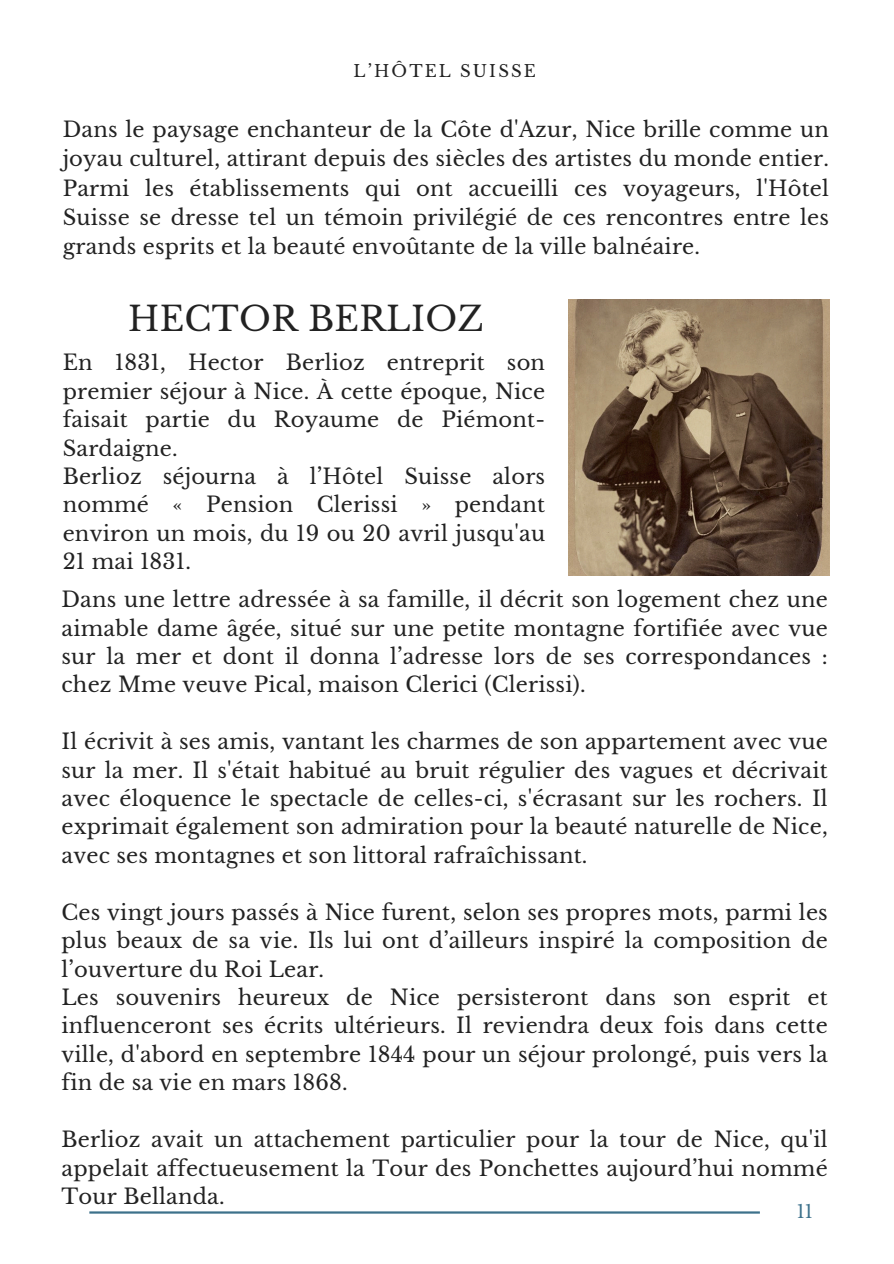
<style>
.page{position:relative;width:894px;height:1264px;background:#fff}
.page>*{position:absolute;margin:0;border:0;box-sizing:border-box;transform-origin:0 0}
.t1{font:33.6px "Libre Baskerville";letter-spacing:.01em;color:#222}
.t2{font:21px/28.3px "Libre Baskerville";letter-spacing:.01em;color:#222;text-align:justify}
.t3{font:18px "Libre Baskerville";color:#3d718b}
.t4{font:16.5px "Libre Baskerville";letter-spacing:.13em;color:#222}
</style>
<div class="page">
<img style="left:568px;top:299px;width:261px;height:276px">
<hr style="left:89px;top:1211px;width:670px;height:2px;background:#3d718b">
<h2 class="t4" style="left:353px;top:61px;width:184px">L’HÔTEL SUISSE</h2>
<p class="t2" style="left:63px;top:115px;width:767px;line-height:29.2px">Dans le paysage enchanteur de la Côte d'Azur, Nice brille comme un joyau culturel, attirant depuis des siècles des artistes du monde entier.<br>Parmi les établissements qui ont accueilli ces voyageurs, l'Hôtel Suisse se dresse tel un témoin privilégié de ces rencontres entre les grands esprits et la beauté envoûtante de la ville balnéaire.</p>
<h1 class="t1" style="left:128px;top:298px;width:357px">HECTOR BERLIOZ</h1>
<p class="t2" style="left:63px;top:349px;width:484px;text-align:left">En 1831, Hector Berlioz entreprit son premier séjour à Nice. À cette époque, Nice faisait partie du Royaume de Piémont-<br>Sardaigne.<br>Berlioz séjourna à l’Hôtel Suisse alors nommé « Pension Clerissi » pendant environ un mois, du 19 ou 20 avril jusqu'au<br>21 mai 1831.</p>
<p class="t2" style="left:61px;top:585px;width:767px">Dans une lettre adressée à sa famille, il décrit son logement chez une aimable dame âgée, situé sur une petite montagne fortifiée avec vue sur la mer et dont il donna l’adresse lors de ses correspondances : chez Mme veuve Pical, maison Clerici (Clerissi).</p>
<p class="t2" style="left:61px;top:727px;width:767px">Il écrivit à ses amis, vantant les charmes de son appartement avec vue sur la mer. Il s'était habitué au bruit régulier des vagues et décrivait avec éloquence le spectacle de celles-ci, s'écrasant sur les rochers. Il exprimait également son admiration pour la beauté naturelle de Nice, avec ses montagnes et son littoral rafraîchissant.</p>
<p class="t2" style="left:61px;top:898px;width:767px;text-align:left">Ces vingt jours passés à Nice furent, selon ses propres mots, parmi les plus beaux de sa vie. Ils lui ont d’ailleurs inspiré la composition de l’ouverture du Roi Lear.<br>Les souvenirs heureux de Nice persisteront dans son esprit et influenceront ses écrits ultérieurs. Il reviendra deux fois dans cette ville, d'abord en septembre 1844 pour un séjour prolongé, puis vers la fin de sa vie en mars 1868.</p>
<p class="t2" style="left:61px;top:1125px;width:767px">Berlioz avait un attachement particulier pour la tour de Nice, qu'il appelait affectueusement la Tour des Ponchettes aujourd’hui nommé Tour Bellanda.</p>
<p class="t3" style="left:796px;top:1200px;width:18px">11</p>
</div>
